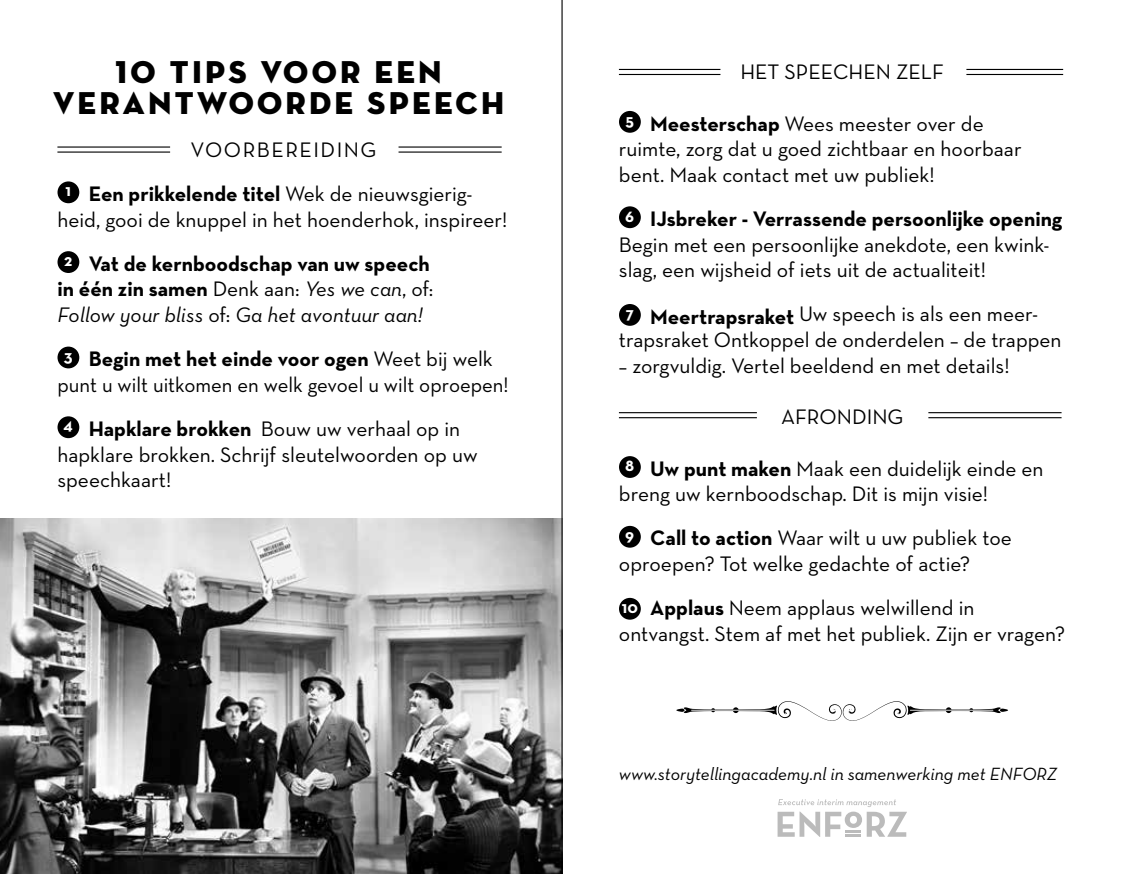
<style>
.page{position:relative;width:1123px;height:874px;background:#fff}
.page>*{position:absolute;margin:0;border:0;box-sizing:border-box;transform-origin:0 0}
.t1{font:32.18px/31.5px "Neutra Disp Titling";letter-spacing:.1em;color:#000;text-align:center}
.t2{font:21.38px/25.7px "Neutra Text";color:#000}
.t3{font:italic 21.38px/25.7px "Neutra Text";color:#000}
.t4{font:21.38px/44.1px "Neutra Text";letter-spacing:.07em;color:#000}
.t5{font:italic 18px "Neutra Text";color:#000}
.s1{font-weight:700}
.s2{font-weight:700;font-size:16.88px;color:#fff}
.s3{font-weight:700;font-style:normal}
.s4{font-style:normal}
</style>
<div class="page">
<div style="left:57px;top:181px;width:22px;height:22px;background:#000;border-radius:50%"></div>
<div style="left:57px;top:251px;width:22px;height:22px;background:#000;border-radius:50%"></div>
<div style="left:57px;top:347px;width:22px;height:21px;background:#000;border-radius:50%"></div>
<div style="left:57px;top:416px;width:22px;height:22px;background:#000;border-radius:50%"></div>
<hr style="left:57px;top:146px;width:113px;height:2px;background:#000">
<hr style="left:57px;top:151px;width:113px;height:2px;background:#000">
<hr style="left:398px;top:146px;width:103px;height:2px;background:#000">
<hr style="left:398px;top:151px;width:103px;height:2px;background:#000">
<img style="left:0;top:518px;width:561px;height:356px">
<div style="left:619px;top:111px;width:22px;height:22px;background:#000;border-radius:50%"></div>
<div style="left:619px;top:206px;width:22px;height:22px;background:#000;border-radius:50%"></div>
<div style="left:619px;top:304px;width:22px;height:22px;background:#000;border-radius:50%"></div>
<div style="left:619px;top:456px;width:22px;height:22px;background:#000;border-radius:50%"></div>
<div style="left:619px;top:526px;width:22px;height:22px;background:#000;border-radius:50%"></div>
<div style="left:619px;top:598px;width:22px;height:22px;background:#000;border-radius:50%"></div>
<hr style="left:619px;top:412px;width:138px;height:1px;background:#000">
<hr style="left:619px;top:417px;width:138px;height:1px;background:#000">
<hr style="left:928px;top:412px;width:133px;height:1px;background:#000">
<hr style="left:928px;top:417px;width:133px;height:1px;background:#000">
<hr style="left:619px;top:69px;width:101px;height:1px;background:#000">
<hr style="left:619px;top:74px;width:101px;height:1px;background:#000">
<hr style="left:966px;top:69px;width:97px;height:1px;background:#000">
<hr style="left:966px;top:74px;width:97px;height:1px;background:#000">
<svg style="left:676px;top:701px;width:332px;height:20px"></svg>
<svg style="left:777px;top:799px;width:130px;height:38px"></svg>
<hr style="left:561px;top:0;width:1px;height:874px;background:#000">
<h1 class="t1" style="left:53px;top:56px;width:452px">10 TIPS VOOR EEN<br>VERANTWOORDE SPEECH</h1>
<p class="t2" style="left:740px;top:58px;width:205px">HET SPEECHEN ZELF</p>
<p class="t2" style="left:619px;top:110px;width:404px;text-indent:7px"><sup>5</sup> <span class="s1">Meesterschap</span> Wees meester over de ruimte, zorg dat u goed zichtbaar en hoorbaar bent. Maak contact met uw publiek!</p>
<p class="t2" style="left:619px;top:205px;width:445px"><sup>6</sup> <span class="s1">IJsbreker - Verrassende persoonlijke opening<br></span>Begin met een persoonlijke anekdote, een kwink&shy;slag, een wijsheid of iets uit de actualiteit!</p>
<p class="t2" style="left:619px;top:301px;width:444px;text-indent:7px"><span class="s2">7</span> <span class="s1">Meertrapsraket</span> Uw speech is als een meer&shy;trapsraket Ontkoppel de onderdelen – de trappen</p>
<p class="t2" style="left:619px;top:352px;width:392px">– zorgvuldig. Vertel beeldend en met details!</p>
<p class="t2" style="left:781px;top:403px;width:124px">AFRONDING</p>
<p class="t2" style="left:619px;top:455px;width:426px"><sup>8</sup> <span class="s1">Uw punt maken</span> Maak een duidelijk einde en breng uw kernboodschap. Dit is mijn visie!</p>
<p class="t2" style="left:619px;top:525px;width:394px"><sup>9</sup> <span class="s1">Call to action</span> Waar wilt u uw publiek toe oproepen? Tot welke gedachte of actie?</p>
<p class="t2" style="left:619px;top:595px;width:447px"><span class="s2">10</span> <span class="s1">Applaus</span> Neem applaus welwillend in ontvangst. Stem af met het publiek. Zijn er vragen?</p>
<p class="t4" style="left:66px;top:127px;width:408px;text-indent:125px">VOORBEREIDING<br><sup>1</sup> <span class="s1">Een prikkelende titel</span> Wek de nieuwsgierig-</p>
<p class="t2" style="left:64px;top:197px;width:445px;line-height:44.1px;text-indent:-7px">heid, gooi de knuppel in het hoenderhok, inspireer!<br><sup>2</sup> <span class="s1">Vat de kernboodschap van uw speech</span></p>
<p class="t3" style="left:57px;top:276px;width:377px"><span class="s3">in één zin samen</span> <span class="s4">Denk aan:</span> Yes we can<span class="s4">, of:<br></span>Follow your bliss <span class="s4">of:</span> Ga het avontuur aan!</p>
<p class="t2" style="left:57px;top:346px;width:453px;text-align:center"><sup>3</sup> <span class="s1">Begin met het einde voor ogen</span> Weet bij welk punt u wilt uitkomen en welk gevoel u wilt oproepen!</p>
<p class="t2" style="left:57px;top:415px;width:422px"><sup>4</sup> <span class="s1">Hapklare brokken</span> Bouw uw verhaal op in hapklare brokken. Schrijf sleutelwoorden op uw speechkaart!</p>
<p class="t5" style="left:619px;top:763px;width:440px">www.storytellingacademy.nl in samenwerking met ENFORZ</p>
</div>
